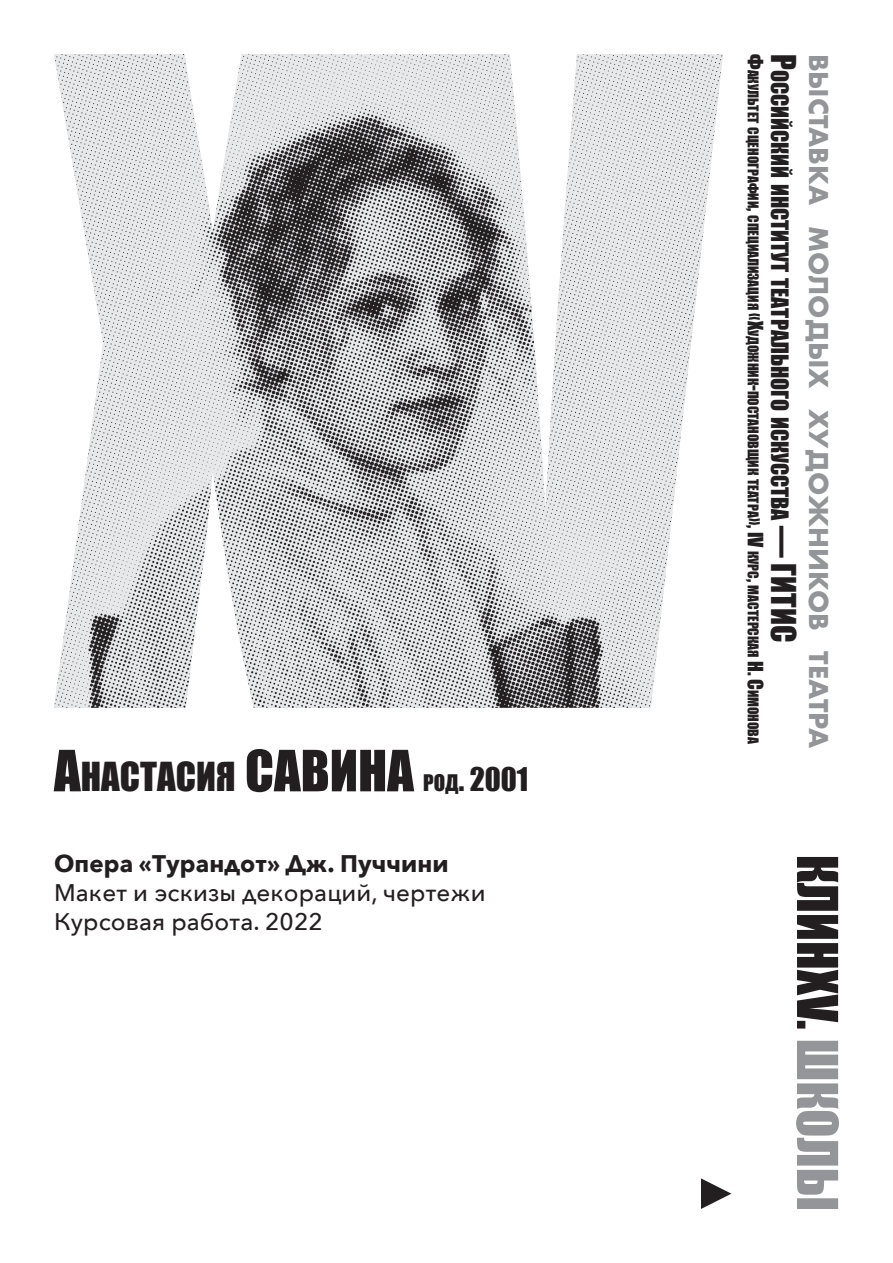
<style>
.page{position:relative;width:893px;height:1263px;background:#fff}
.page>*{position:absolute;margin:0;border:0;box-sizing:border-box;transform-origin:0 0}
.t1{font:36.75px "Impact";color:#231f20}
.t2{font:30px "Impact";color:#231f20}
.t3{font:700 25.2px "Futura";color:#939598}
.t4{font:500 24px/28.8px "Avenir Next";letter-spacing:.005em;color:#231f20}
.t5{font:700 24px "Avenir Next";letter-spacing:.005em;color:#231f20}
.t6{font:22.05px "Impact";color:#231f20}
.t7{font:13.65px "Impact";color:#231f20}
.s1{font-size:52.5px}
.s2{font-size:21px}
.s3{font-size:19.5px}
.s4{font-size:31.5px}
</style>
<div class="page">
<img style="left:54px;top:54px;width:669px;height:654px">
<svg style="left:796px;top:1041px;width:43px;height:168px"></svg>
<svg style="left:797px;top:857px;width:41px;height:171px"></svg>
<svg style="left:701px;top:1178px;width:30px;height:31px"></svg>
<h1 class="t1" style="left:54px;top:748px;width:220px"><span class="s1">А</span>настасия <span class="s1">САВИНА</span></h1>
<h2 class="t2" style="left:423px;top:756px;width:107px"><span class="s2">род</span>. 2001</h2>
<h3 class="t5" style="left:54px;top:843px;width:396px">Опера «Турандот» Дж. Пуччини</h3>
<h3 class="t4" style="left:54px;top:877px;width:433px">Макет и эскизы декораций, чертежи<br>Курсовая работа. 2022</h3>
<p class="t7" style="left:764px;top:54px;width:691px;rotate:90deg"><span class="s3">Ф</span>акультет сценографии<span class="s3">,</span> специализация <span class="s3">«Х</span>удожник<span class="s3">-</span>постановщик театра<span class="s3">», IV</span> курс<span class="s3">,</span> мастерская <span class="s3">Н. С</span>имонова</p>
<h3 class="t6" style="left:797px;top:54px;width:587px;rotate:90deg"><span class="s4">Р</span>оссийский институт театрального искусства <span class="s4">— ГИТИС</span></h3>
<h3 class="t3" style="left:837px;top:54px;width:696px;rotate:90deg">выставка молодых художников театра</h3>
</div>
